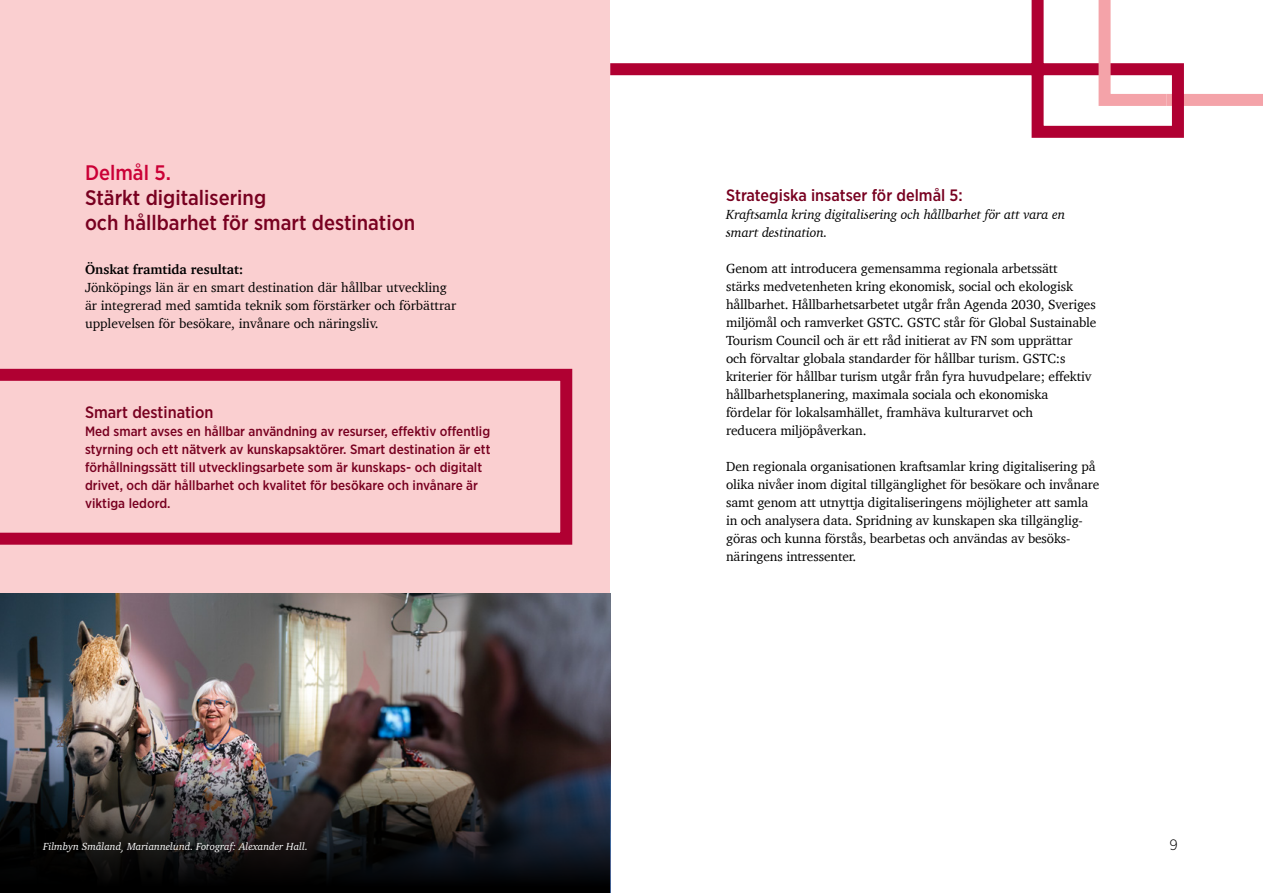
<style>
.page{position:relative;width:1263px;height:893px;background:#fff}
.page>*{position:absolute;margin:0;border:0;box-sizing:border-box;transform-origin:0 0}
.t1{font:500 21px/25.2px "Gotham Narrow";color:#780020}
.t2{font:500 21px "Gotham Narrow";color:#cb0036}
.t3{font:500 16.5px "Gotham Narrow";color:#780020}
.t4{font:300 15px "Gotham Narrow";color:#000}
.t5{font:13.5px/18px "Charter";letter-spacing:-.01em;color:#000}
.t6{font:500 13.5px/18px "Gotham Narrow";color:#780020}
.t7{font:italic 13.5px/18px "Charter";letter-spacing:-.01em;color:#000}
.t8{font:700 13.5px "Charter";color:#000}
.t9{font:italic 10.5px "Charter";color:#fff}
</style>
<div class="page">
<div style="left:0;top:0;width:610px;height:893px;background:#facfd0"></div>
<div style="left:1167px;top:94px;width:96px;height:12px;background:#f4a3a9"></div>
<svg style="left:610px;top:0;width:574px;height:138px"></svg>
<svg style="left:1092px;top:0;width:87px;height:112px"></svg>
<svg style="left:0;top:368px;width:573px;height:177px"></svg>
<img style="left:0;top:593px;width:610px;height:117px">
<img style="left:0;top:710px;width:610px;height:183px">
<p class="t2" style="left:85px;top:159px;width:87px">Delmål 5.</p>
<p class="t1" style="left:85px;top:185px;width:332px">Stärkt digitalisering<br>och hållbarhet för smart destination</p>
<p class="t8" style="left:85px;top:257px;width:160px">Önskat framtida resultat:</p>
<p class="t5" style="left:85px;top:278px;width:373px">Jönköpings län är en smart destination där hållbar utveckling är integrerad med samtida teknik som förstärker och förbättrar upplevelsen för besökare, invånare och näringsliv.</p>
<p class="t3" style="left:85px;top:402px;width:130px">Smart destination</p>
<p class="t6" style="left:85px;top:422px;width:407px">Med smart avses en hållbar användning av resurser, effektiv offentlig styrning och ett nätverk av kunskapsaktörer. Smart destination är ett förhållningssätt till utvecklingsarbete som är kunskaps- och digitalt drivet, och där hållbarhet och kvalitet för besökare och invånare är viktiga ledord.</p>
<p class="t9" style="left:43px;top:838px;width:266px">Filmbyn Småland, Mariannelund. Fotograf: Alexander Hall.</p>
<p class="t3" style="left:726px;top:185px;width:238px">Strategiska insatser för delmål 5:</p>
<p class="t7" style="left:726px;top:205px;width:341px">Kraftsamla kring digitalisering och hållbarhet för att vara en smart destination.</p>
<p class="t5" style="left:726px;top:259px;width:372px">Genom att introducera gemensamma regionala arbetssätt<br>stärks medvetenheten kring ekonomisk, social och ekologisk hållbarhet. Hållbarhetsarbetet utgår från Agenda 2030, Sveriges miljömål och ramverket GSTC. GSTC står för Global Sustainable Tourism Council och är ett råd initierat av FN som upprättar och förvaltar globala standarder för hållbar turism. GSTC:s kriterier för hållbar turism utgår från fyra huvudpelare; effektiv hållbarhetsplanering, maximala sociala och ekonomiska fördelar för lokalsamhället, framhäva kulturarvet och<br>reducera miljöpåverkan.</p>
<p class="t5" style="left:726px;top:457px;width:375px">Den regionala organisationen kraftsamlar kring digitalisering på olika nivåer inom digital tillgänglighet för besökare och invånare samt genom att utnyttja digitaliseringens möjligheter att samla in och analysera data. Spridning av kunskapen ska tillgänglig&shy;göras och kunna förstås, bearbetas och användas av besöks&shy;näringens intressenter.</p>
<p class="t4" style="left:1169px;top:836px;width:10px">9</p>
</div>
